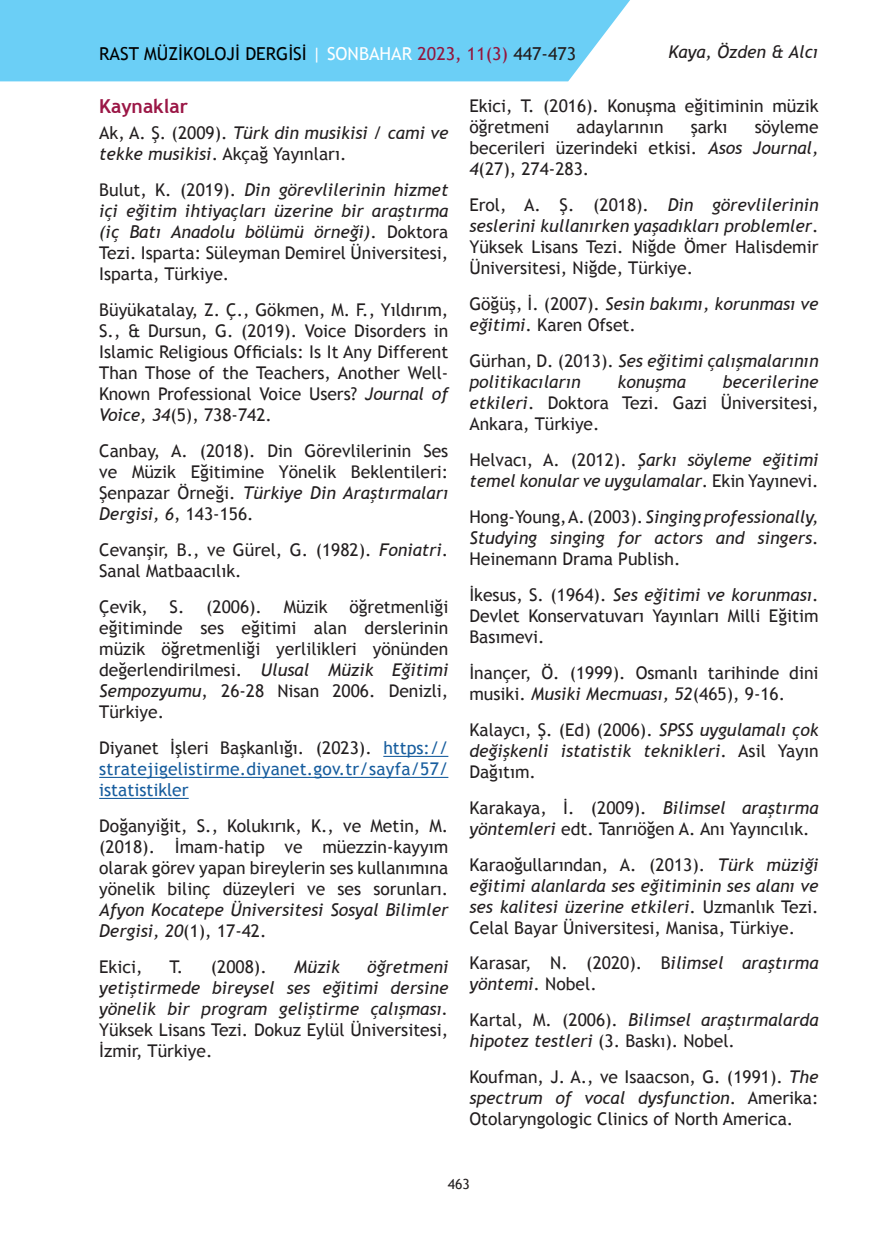
<style>
.page{position:relative;width:893px;height:1241px;background:#fff}
.page>*{position:absolute;margin:0;border:0;box-sizing:border-box;transform-origin:0 0}
.Metin_-_Başlık_1{font:700 19.25px "Trebuchet MS";color:#9b1746}
.t1{font:17.85px "Trebuchet MS";color:#000}
.Metin_-_Gövde{font:17.5px/21px "Trebuchet MS";color:#231f20;text-align:justify}
.Metin_-_Gövde-2{font:italic 17.5px/21px "Trebuchet MS";color:#231f20}
.Metin_-_Gövde-3{font:17.5px/21px "Trebuchet MS";letter-spacing:.015em;color:#175d9e;text-align:justify}
.t2{font:14px "Trebuchet MS";color:#231f20}
.s1{color:#fff}
.s2{color:#94163d}
.s3{color:#231f20}
.s4{font-style:normal}
.s5{font-style:italic}
</style>
<div class="page">
<div style="left:0;top:0;width:630px;height:81px;background:#6bcff6"></div>
<hr style="left:383px;top:755px;width:65px;height:1px;background:#175d9e">
<hr style="left:99px;top:776px;width:349px;height:1px;background:#175d9e">
<hr style="left:99px;top:797px;width:90px;height:1px;background:#175d9e">
<p class="Metin_-_Gövde-2" style="left:668px;top:41px;width:151px">Kaya, Özden &amp; Alcı</p>
<p class="t1" style="left:99px;top:43px;width:479px">RAST MÜZİKOLOJİ DERGİSİ <span class="s1">| SONBAHAR</span> <span class="s2">2023, 11(3)</span> <span class="s3">447-473</span></p>
<p class="Metin_-_Başlık_1" style="left:99px;top:95px;width:90px">Kaynaklar</p>
<p class="Metin_-_Gövde-2" style="left:99px;top:123px;width:351px"><span class="s4">Ak, A. Ş. (2009).</span> Türk din musikisi / cami ve tekke musikisi<span class="s4">. Akçağ Yayınları.</span></p>
<p class="Metin_-_Gövde-2" style="left:99px;top:180px;width:351px;text-align:justify"><span class="s4">Bulut, K. (2019).</span> Din görevlilerinin hizmet içi eğitim ihtiyaçları üzerine bir araştırma (iç Batı Anadolu bölümü örneği)<span class="s4">. Doktora Tezi. Isparta: Süleyman Demirel Üniversitesi, Isparta, Türkiye.</span></p>
<p class="Metin_-_Gövde" style="left:99px;top:300px;width:351px">Büyükatalay, Z. Ç., Gökmen, M. F., Yıldırım, S., &amp; Dursun, G. (2019). Voice Disorders in Islamic Religious Officials: Is It Any Different Than Those of the Teachers, Another Well-Known Professional Voice Users? <span class="s5">Journal of Voice, 34</span>(5), 738-742.</p>
<p class="Metin_-_Gövde" style="left:99px;top:441px;width:351px">Canbay, A. (2018). Din Görevlilerinin Ses ve Müzik Eğitimine Yönelik Beklentileri:<br>Şenpazar Örneği. <span class="s5">Türkiye Din Araştırmaları Dergisi, 6</span>, 143-156.</p>
<p class="Metin_-_Gövde" style="left:99px;top:539px;width:351px">Cevanşir, B., ve Gürel, G. (1982). <span class="s5">Foniatri</span>.<br>Sanal Matbaacılık.</p>
<p class="Metin_-_Gövde" style="left:99px;top:596px;width:351px">Çevik, S. (2006). Müzik öğretmenliği eğitiminde ses eğitimi alan derslerinin müzik öğretmenliği yerlilikleri yönünden değerlendirilmesi. <span class="s5">Ulusal Müzik Eğitimi Sempozyumu</span>, 26-28 Nisan 2006. Denizli, Türkiye.</p>
<p class="Metin_-_Gövde-3" style="left:99px;top:737px;width:351px"><span class="s3">Diyanet İşleri Başkanlığı. (2023).</span> https:// stratejigelistirme.diyanet.gov.tr/sayfa/57/ istatistikler</p>
<p class="Metin_-_Gövde" style="left:99px;top:815px;width:351px">Doğanyiğit, S., Kolukırık, K., ve Metin, M. (2018). İmam-hatip ve müezzin-kayyım olarak görev yapan bireylerin ses kullanımına yönelik bilinç düzeyleri ve ses sorunları.<br><span class="s5">Afyon Kocatepe Üniversitesi Sosyal Bilimler Dergisi, 20</span>(1), 17-42.</p>
<p class="Metin_-_Gövde" style="left:99px;top:956px;width:45px">Ekici,</p>
<p class="Metin_-_Gövde" style="left:170px;top:956px;width:99px">T. (2008).</p>
<p class="Metin_-_Gövde-2" style="left:294px;top:956px;width:47px">Müzik</p>
<p class="Metin_-_Gövde" style="left:469px;top:96px;width:351px">Ekici, T. (2016). Konuşma eğitiminin müzik öğretmeni</p>
<p class="Metin_-_Gövde" style="left:469px;top:117px;width:351px;text-indent:285px">söyleme becerileri üzerindeki etkisi. <span class="s5">Asos Journal, 4</span>(27), 274-283.</p>
<p class="Metin_-_Gövde" style="left:469px;top:195px;width:351px">Erol, A. Ş. (2018). <span class="s5">Din görevlilerinin seslerini kullanırken yaşadıkları problemler</span>.<br>Yüksek Lisans Tezi. Niğde Ömer Halisdemir Üniversitesi, Niğde, Türkiye.</p>
<p class="Metin_-_Gövde-2" style="left:469px;top:293px;width:351px"><span class="s4">Göğüş, İ. (2007).</span> Sesin bakımı, korunması ve eğitimi<span class="s4">. Karen Ofset.</span></p>
<p class="Metin_-_Gövde-2" style="left:469px;top:350px;width:351px"><span class="s4">Gürhan, D. (2013).</span> Ses eğitimi çalışmalarının politikacıların</p>
<p class="Metin_-_Gövde" style="left:577px;top:117px;width:88px">adaylarının</p>
<p class="Metin_-_Gövde" style="left:691px;top:117px;width:38px">şarkı</p>
<p class="Metin_-_Gövde" style="left:469px;top:371px;width:351px;text-indent:253px"><span class="s5">becerilerine etkileri</span>. Doktora Tezi. Gazi Üniversitesi, Ankara, Türkiye.</p>
<p class="Metin_-_Gövde-2" style="left:469px;top:449px;width:351px"><span class="s4">Helvacı, A. (2012).</span> Şarkı söyleme eğitimi temel konular ve uygulamalar<span class="s4">. Ekin Yayınevi.</span></p>
<p class="Metin_-_Gövde-2" style="left:469px;top:506px;width:351px;text-align:justify"><span class="s4">Hong-Young, A. (2003).</span> Singing professionally, Studying singing for actors and singers<span class="s4">.<br>Heinemann Drama Publish.</span></p>
<p class="Metin_-_Gövde" style="left:469px;top:584px;width:351px">İkesus, S. (1964). <span class="s5">Ses eğitimi ve korunması</span>.<br>Devlet Konservatuvarı Yayınları Milli Eğitim Basımevi.</p>
<p class="Metin_-_Gövde" style="left:469px;top:662px;width:351px">İnançer, Ö. (1999). Osmanlı tarihinde dini musiki. <span class="s5">Musiki Mecmuası, 52</span>(465), 9-16.</p>
<p class="Metin_-_Gövde-2" style="left:469px;top:719px;width:351px;text-align:justify"><span class="s4">Kalaycı, Ş. (Ed) (2006).</span> SPSS uygulamalı çok değişkenli istatistik teknikleri<span class="s4">. Asil Yayın Dağıtım.</span></p>
<p class="Metin_-_Gövde" style="left:469px;top:797px;width:351px">Karakaya, İ. (2009). <span class="s5">Bilimsel araştırma yöntemleri</span> edt. Tanrıöğen A. Anı Yayıncılık.</p>
<p class="Metin_-_Gövde" style="left:469px;top:853px;width:351px">Karaoğullarından, A. (2013). <span class="s5">Türk müziği eğitimi alanlarda ses eğitiminin ses alanı ve ses kalitesi üzerine etkileri</span>. Uzmanlık Tezi.<br>Celal Bayar Üniversitesi, Manisa, Türkiye.</p>
<p class="Metin_-_Gövde" style="left:469px;top:952px;width:351px">Karasar, N. (2020). B<span class="s5">ilimsel araştırma yöntemi</span>. Nobel.</p>
<p class="Metin_-_Gövde-2" style="left:469px;top:1009px;width:351px"><span class="s4">Kartal, M. (2006).</span> Bilimsel araştırmalarda hipotez testleri <span class="s4">(3. Baskı). Nobel.</span></p>
<p class="Metin_-_Gövde" style="left:469px;top:1066px;width:351px">Koufman, J. A., ve Isaacson, G. (1991). <span class="s5">The spectrum of vocal dysfunction</span>. Amerika:<br>Otolaryngologic Clinics of North America.</p>
<p class="Metin_-_Gövde-2" style="left:617px;top:371px;width:70px">konuşma</p>
<p class="Metin_-_Gövde-2" style="left:99px;top:956px;width:351px;text-align:justify;text-indent:268px">öğretmeni yetiştirmede bireysel ses eğitimi dersine yönelik bir program geliştirme çalışması.<br><span class="s4">Yüksek Lisans Tezi. Dokuz Eylül Üniversitesi, İzmir, Türkiye.</span></p>
<p class="t2" style="left:448px;top:1175px;width:24px">463</p>
</div>
